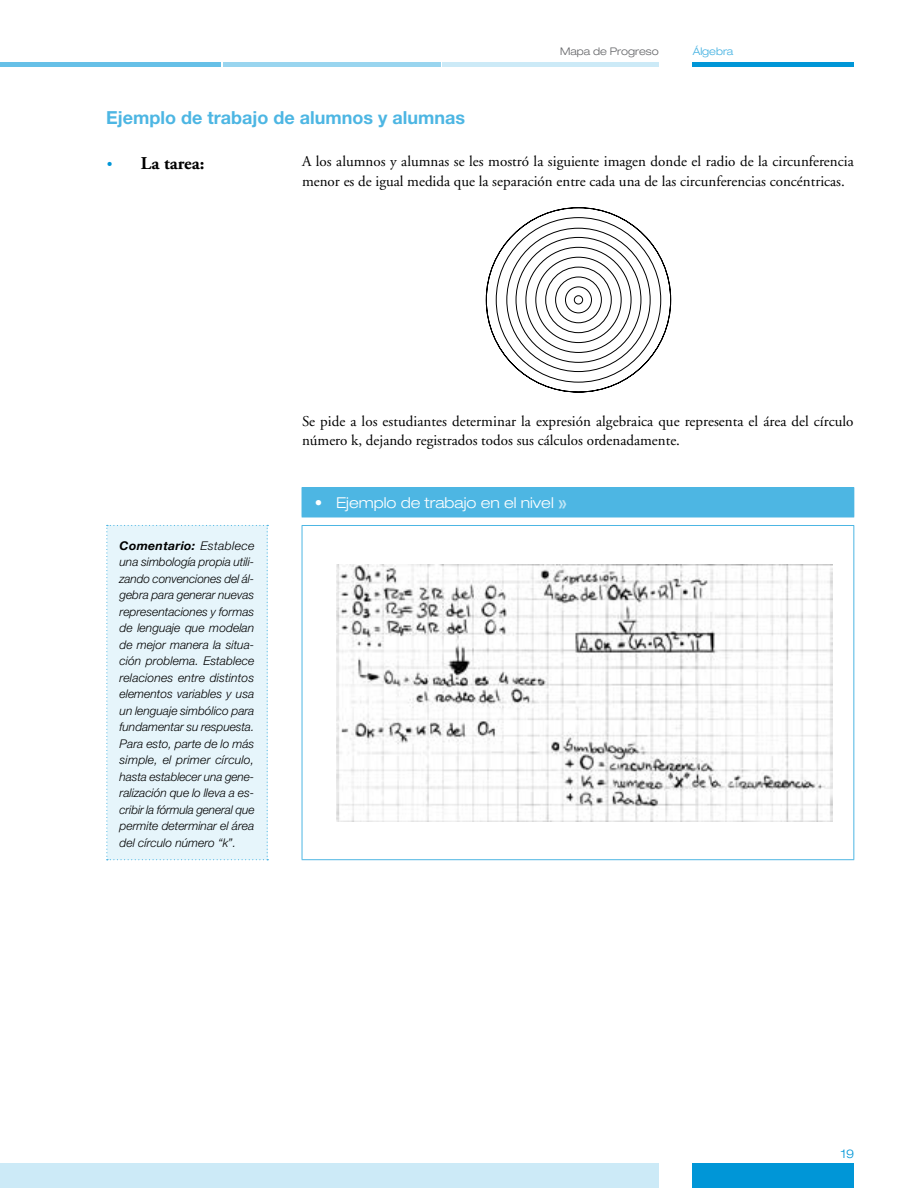
<style>
.page{position:relative;width:918px;height:1188px;background:#fff}
.page>*{position:absolute;margin:0;border:0;box-sizing:border-box;transform-origin:0 0}
.t1{font:700 18px "Helvetica Neue";color:#4db6e3}
.t2{font:700 18px "Adobe Garamond";color:#000}
.t3{font:15px/19.5px "Adobe Garamond";color:#000}
.t4{font:300 expanded 15px "Helvetica Neue";color:#fff}
.t5{font:italic 300 12px/16.5px "Helvetica Neue";color:#000;text-align:justify}
.t6{font:300 expanded 12px "Helvetica Neue";color:#0096d7}
.t7{font:300 expanded 10.5px "Helvetica Neue";color:#636467}
.t8{font:300 expanded 10.5px "Helvetica Neue";color:#40b0e1}
.s1{font-weight:400;font-size:15px;color:#0096d7}
.s2{font-weight:700}
.s3{font-family:"Formata";font-weight:400;font-stretch:normal;font-size:21px;color:#bfe5f5}
</style>
<div class="page">
<hr style="left:443px;top:63px;width:216px;height:4px;background:#cceaf7">
<hr style="left:223px;top:63px;width:217px;height:4px;background:#99d5ef">
<hr style="left:0;top:63px;width:221px;height:4px;background:#66c0e7">
<hr style="left:693px;top:63px;width:161px;height:4px;background:#0096d7">
<div style="left:0;top:1164px;width:659px;height:24px;background:#cceaf7"></div>
<div style="left:693px;top:1164px;width:161px;height:24px;background:#0096d7"></div>
<div style="left:302px;top:488px;width:552px;height:29px;background:#4db6e3"></div>
<hr style="left:302px;top:487px;width:552px;height:1px;background:#4db6e3">
<hr style="left:302px;top:517px;width:552px;height:1px;background:#4db6e3">
<div style="left:106px;top:525px;width:162px;height:335px;background:#e6f5fb"></div>
<hr style="left:302px;top:525px;width:552px;height:1px;background:#4db6e3">
<hr style="left:302px;top:526px;width:1px;height:333px;background:#4db6e3">
<hr style="left:853px;top:526px;width:1px;height:333px;background:#4db6e3">
<hr style="left:302px;top:859px;width:552px;height:1px;background:#4db6e3">
<svg style="left:486px;top:207px;width:185px;height:186px"></svg>
<img style="left:336px;top:564px;width:497px;height:257px">
<p class="t7" style="left:560px;top:45px;width:100px">Mapa de Progreso</p>
<p class="t8" style="left:693px;top:45px;width:42px">Álgebra</p>
<h1 class="t1" style="left:106px;top:106px;width:360px">Ejemplo de trabajo de alumnos y alumnas</h1>
<h1 class="t2" style="left:107px;top:153px;width:99px"><span class="s1">•</span> La tarea:</h1>
<p class="t3" style="left:302px;top:152px;width:553px">A los alumnos y alumnas se les mostró la siguiente imagen donde el radio de la circunferencia menor es de igual medida que la separación entre cada una de las circunferencias concéntricas.</p>
<p class="t3" style="left:302px;top:411px;width:553px">Se pide a los estudiantes determinar la expresión algebraica que representa el área del círculo número k, dejando registrados todos sus cálculos ordenadamente.</p>
<p class="t5" style="left:120px;top:537px;width:136px"><span class="s2">Comentario:</span> Establece una simbología propia utili&shy;zando convenciones del ál&shy;gebra para generar nuevas representaciones y formas de lenguaje que modelan de mejor manera la situa&shy;ción problema. Establece relaciones entre distintos elementos variables y usa un lenguaje simbólico para fundamentar su respuesta.<br>Para esto, parte de lo más simple, el primer círculo, hasta establecer una gene&shy;ralización que lo lleva a es&shy;cribir la fórmula general que permite determinar el área del círculo número “k”.</p>
<p class="t4" style="left:315px;top:494px;width:254px">• Ejemplo de trabajo en el nivel <span class="s3">»</span></p>
<p class="t6" style="left:841px;top:1147px;width:15px">19</p>
</div>
